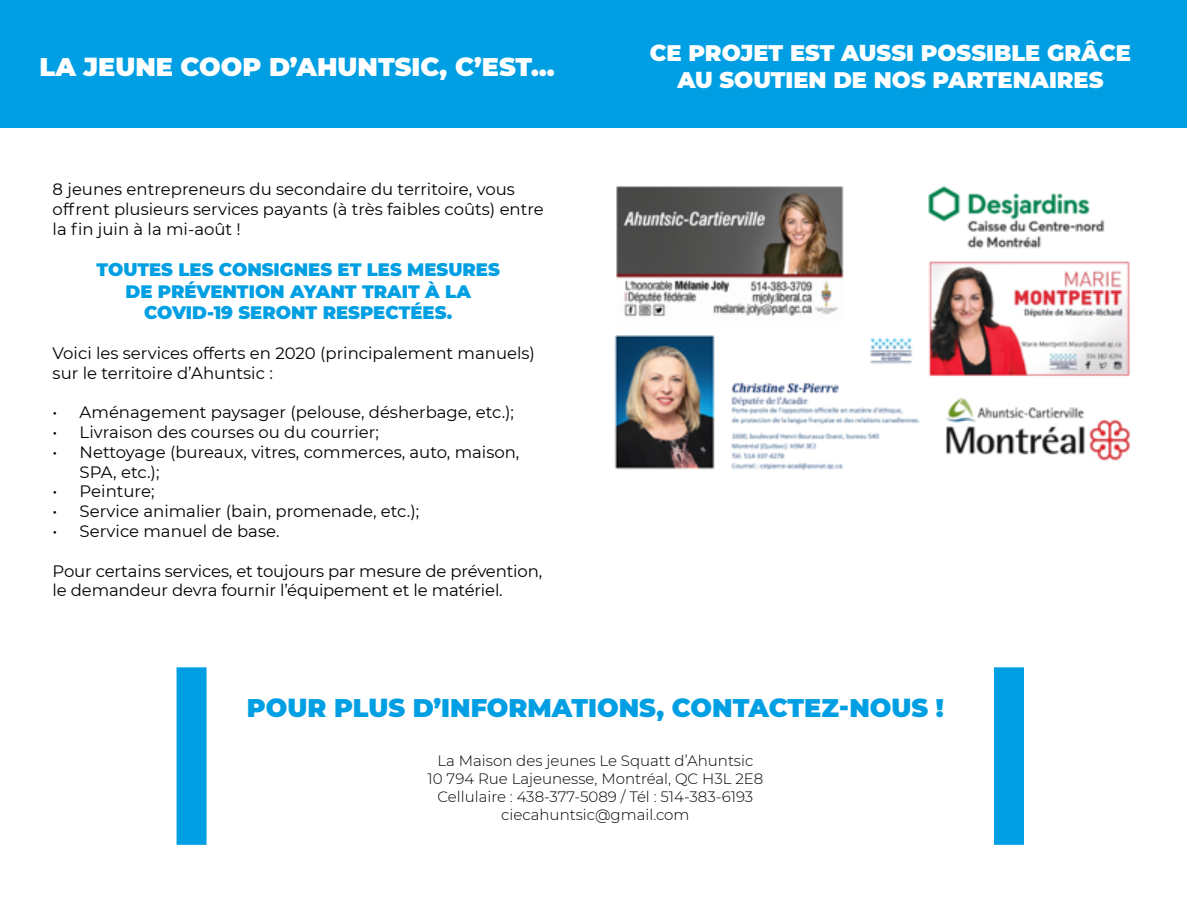
<style>
.page{position:relative;width:1188px;height:918px;background:#fff}
.page>*{position:absolute;margin:0;border:0;box-sizing:border-box;transform-origin:0 0}
.t1{font:900 25.5px "Montserrat";color:#009fe3}
.t2{font:900 25.5px "Montserrat";color:#fff}
.t3{font:900 22.5px/27px "Montserrat";color:#fff;text-align:center}
.t4{font:900 18px/21.6px "Montserrat";color:#009fe3;text-align:center}
.t5{font:16.5px/19.8px "Montserrat";color:#000}
.t6{font:300 15px/18px "Montserrat";color:#000;text-align:center}
</style>
<div class="page">
<div style="left:0;top:0;width:594px;height:128px;background:#009fe3"></div>
<div style="left:594px;top:0;width:593px;height:128px;background:#009fe3"></div>
<img style="left:614px;top:186px;width:516px;height:284px">
<div style="left:994px;top:667px;width:30px;height:178px;background:#009fe3"></div>
<div style="left:177px;top:667px;width:30px;height:178px;background:#009fe3"></div>
<h1 class="t2" style="left:39px;top:48px;width:517px">LA JEUNE COOP D’AHUNTSIC, C’EST…</h1>
<p class="t5" style="left:53px;top:179px;width:493px">8 jeunes entrepreneurs du secondaire du territoire, vous offrent plusieurs services payants (à très faibles coûts) entre la fin juin à la mi-août !</p>
<p class="t4" style="left:97px;top:258px;width:405px">TOUTES LES CONSIGNES ET LES MESURES<br>DE PRÉVENTION AYANT TRAIT À LA<br>COVID-19 SERONT RESPECTÉES.</p>
<p class="t5" style="left:53px;top:343px;width:484px">Voici les services offerts en 2020 (principalement manuels) sur le territoire d’Ahuntsic :</p>
<p class="t5" style="left:53px;top:402px;width:463px">• Aménagement paysager (pelouse, désherbage, etc.);</p>
<p class="t5" style="left:53px;top:422px;width:328px">• Livraison des courses ou du courrier;</p>
<p class="t5" style="left:80px;top:442px;width:441px;text-indent:-27px">• Nettoyage (bureaux, vitres, commerces, auto, maison,<br>SPA, etc.);</p>
<p class="t5" style="left:53px;top:481px;width:103px">• Peinture;</p>
<p class="t5" style="left:53px;top:501px;width:368px">• Service animalier (bain, promenade, etc.);</p>
<p class="t5" style="left:53px;top:521px;width:228px">• Service manuel de base.</p>
<p class="t5" style="left:53px;top:560px;width:491px">Pour certains services, et toujours par mesure de prévention, le demandeur devra fournir l’équipement et le matériel.</p>
<h2 class="t3" style="left:650px;top:38px;width:483px">CE PROJET EST AUSSI POSSIBLE GRÂCE<br>AU SOUTIEN DE NOS PARTENAIRES</h2>
<h1 class="t1" style="left:247px;top:689px;width:699px">POUR PLUS D’INFORMATIONS, CONTACTEZ-NOUS !</h1>
<p class="t6" style="left:428px;top:751px;width:337px">La Maison des jeunes Le Squatt d’Ahuntsic<br>10 794 Rue Lajeunesse, Montréal, QC H3L 2E8<br>Cellulaire : 438-377-5089 / Tél : 514-383-6193 ciecahuntsic@gmail.com</p>
</div>
